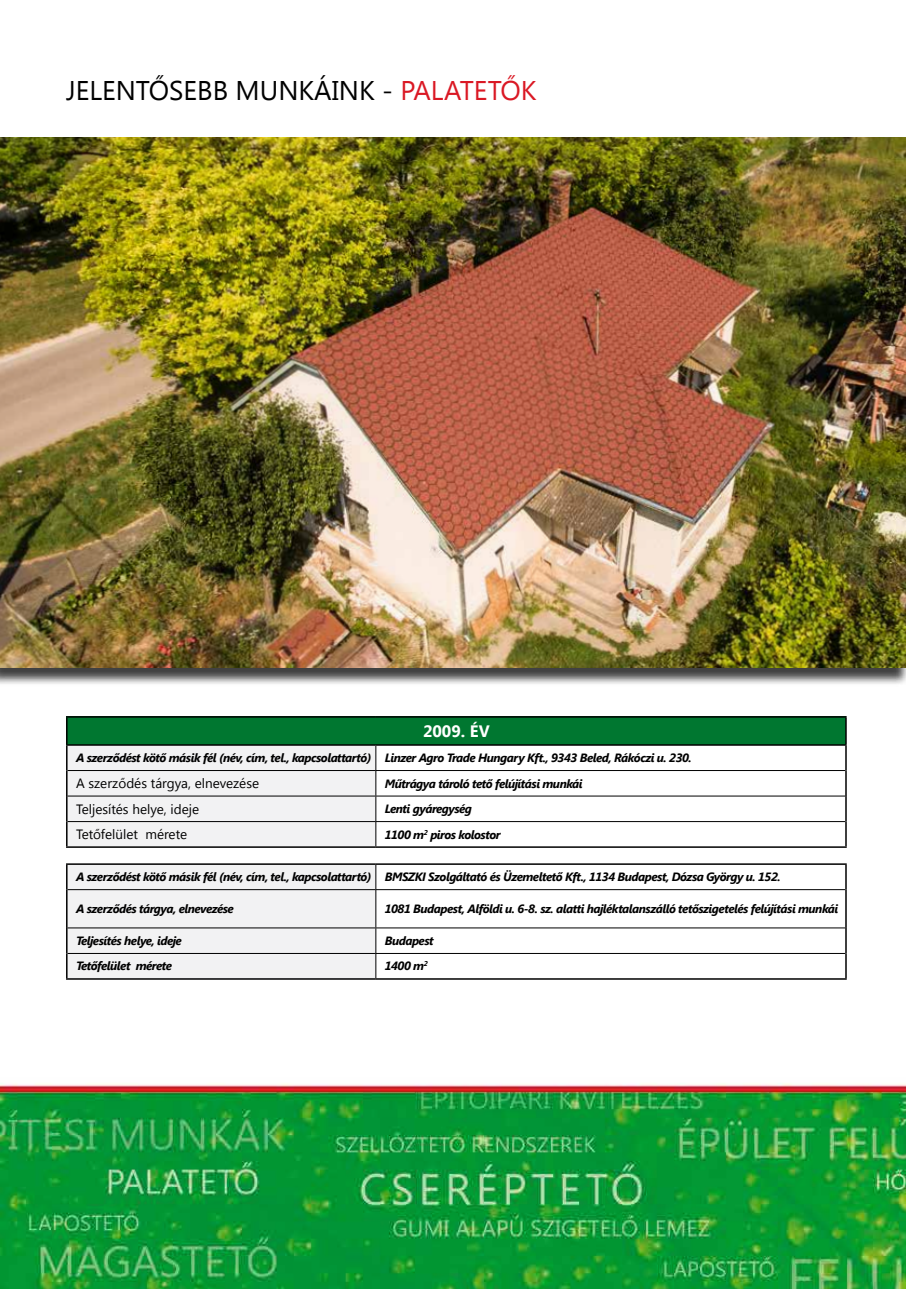
<style>
.page{position:relative;width:906px;height:1289px;background:#fff}
.page>*{position:absolute;margin:0;border:0;box-sizing:border-box;transform-origin:0 0}
.t1{font:27px "Segoe UI";color:#000}
.t2{font:700 16.5px "Segoe UI";color:#fff}
.t3{font:13.5px "Segoe UI";color:#000}
.t4{font:italic 700 12px "Segoe UI";letter-spacing:-.04em;color:#000}
.s1{color:#da1824}
</style>
<div class="page">
<img style="left:0;top:1083px;width:906px;height:205px">
<div style="left:67px;top:717px;width:779px;height:28px;background:#007730"></div>
<svg style="left:67px;top:745px;width:309px;height:233px;fill:#f2f2f3"></svg>
<hr style="left:376px;top:770px;width:469px;height:1px;background:#000">
<hr style="left:376px;top:795px;width:469px;height:1px;background:#000">
<hr style="left:376px;top:821px;width:469px;height:1px;background:#000">
<svg style="left:375px;top:745px;width:1px;height:101px"></svg>
<svg style="left:375px;top:864px;width:1px;height:25px"></svg>
<hr style="left:376px;top:889px;width:469px;height:1px;background:#000">
<hr style="left:375px;top:890px;width:1px;height:37px;background:#000">
<hr style="left:376px;top:927px;width:469px;height:1px;background:#000">
<hr style="left:376px;top:953px;width:469px;height:1px;background:#000">
<svg style="left:375px;top:928px;width:1px;height:50px"></svg>
<hr style="left:68px;top:770px;width:308px;height:1px;background:#000">
<hr style="left:68px;top:795px;width:308px;height:1px;background:#000">
<hr style="left:68px;top:821px;width:308px;height:1px;background:#000">
<hr style="left:68px;top:889px;width:308px;height:1px;background:#000">
<hr style="left:68px;top:927px;width:308px;height:1px;background:#000">
<hr style="left:68px;top:953px;width:308px;height:1px;background:#000">
<hr style="left:66px;top:744px;width:310px;height:1px;background:#000">
<hr style="left:66px;top:745px;width:2px;height:25px;background:#000">
<hr style="left:66px;top:770px;width:2px;height:26px;background:#000">
<hr style="left:66px;top:796px;width:2px;height:25px;background:#000">
<hr style="left:66px;top:821px;width:2px;height:25px;background:#000">
<hr style="left:66px;top:846px;width:310px;height:1px;background:#000">
<hr style="left:376px;top:846px;width:470px;height:1px;background:#000">
<hr style="left:66px;top:863px;width:310px;height:1px;background:#000">
<hr style="left:66px;top:864px;width:2px;height:25px;background:#000">
<hr style="left:66px;top:889px;width:2px;height:38px;background:#000">
<hr style="left:66px;top:927px;width:2px;height:26px;background:#000">
<hr style="left:66px;top:953px;width:2px;height:25px;background:#000">
<hr style="left:66px;top:978px;width:310px;height:1px;background:#000">
<hr style="left:376px;top:978px;width:470px;height:1px;background:#000">
<hr style="left:376px;top:744px;width:470px;height:1px;background:#000">
<svg style="left:845px;top:717px;width:1px;height:129px"></svg>
<svg style="left:845px;top:864px;width:1px;height:25px"></svg>
<hr style="left:845px;top:889px;width:1px;height:38px;background:#000">
<svg style="left:845px;top:927px;width:1px;height:51px"></svg>
<hr style="left:376px;top:863px;width:470px;height:1px;background:#000">
<hr style="left:66px;top:716px;width:310px;height:1px;background:#000">
<hr style="left:66px;top:717px;width:2px;height:27px;background:#000">
<hr style="left:376px;top:716px;width:470px;height:1px;background:#000">
<div style="left:0;top:140px;width:906px;height:546px;background:#000;opacity:.75"></div>
<img style="left:0;top:138px;width:906px;height:529px">
<h1 class="t1" style="left:66px;top:72px;width:472px">JELENTŐSEBB MUNKÁINK - <span class="s1">PALATETŐK</span></h1>
<h2 class="t2" style="left:423px;top:719px;width:68px">2009. ÉV</h2>
<p class="t4" style="left:76px;top:749px;width:617px">A szerződést kötő másik fél (név, cím, tel., kapcsolattartó) Linzer Agro Trade Hungary Kft., 9343 Beled, Rákóczi u. 230.</p>
<p class="t3" style="left:76px;top:774px;width:185px">A szerződés tárgya, elnevezése</p>
<p class="t4" style="left:385px;top:774px;width:199px">Műtrágya tároló tető felújítási munkái</p>
<p class="t3" style="left:76px;top:799px;width:125px">Teljesítés helye, ideje</p>
<p class="t4" style="left:385px;top:800px;width:89px">Lenti gyáregység</p>
<p class="t3" style="left:76px;top:824px;width:113px">Tetőfelület mérete</p>
<p class="t4" style="left:385px;top:825px;width:117px">1100 m<sup>2</sup> piros kolostor</p>
<p class="t4" style="left:76px;top:868px;width:706px">A szerződést kötő másik fél (név, cím, tel., kapcsolattartó) BMSZKI Szolgáltató és Üzemeltető Kft., 1134 Budapest, Dózsa György u. 152.</p>
<p class="t4" style="left:76px;top:900px;width:159px">A szerződés tárgya, elnevezése</p>
<p class="t4" style="left:385px;top:900px;width:455px">1081 Budapest, Alföldi u. 6-8. sz. alatti hajléktalanszálló tetőszigetelés felújítási munkái</p>
<p class="t4" style="left:76px;top:932px;width:107px">Teljesítés helye, ideje</p>
<p class="t4" style="left:385px;top:932px;width:50px">Budapest</p>
<p class="t4" style="left:76px;top:957px;width:97px">Tetőfelület mérete</p>
<p class="t4" style="left:385px;top:957px;width:45px">1400 m<sup>2</sup></p>
</div>
